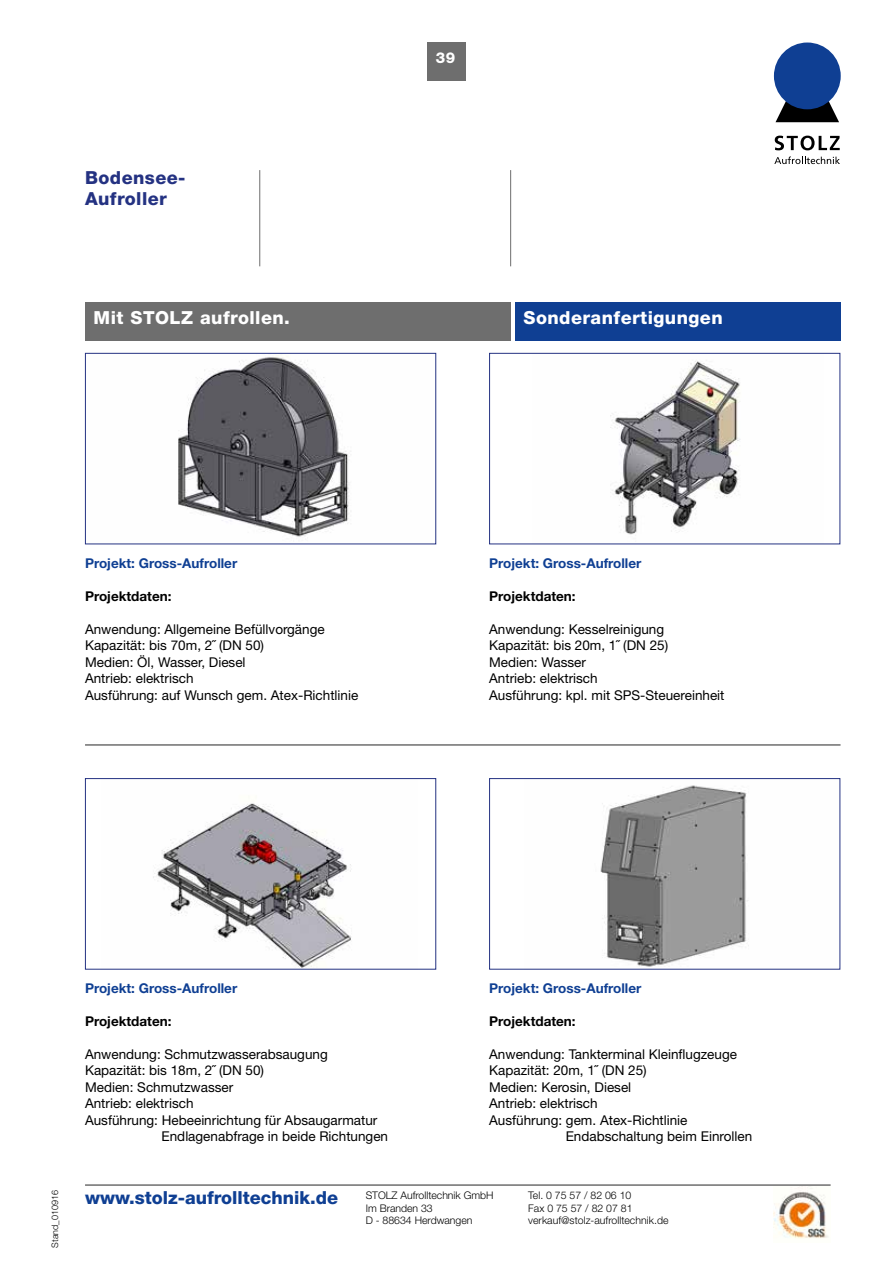
<style>
.page{position:relative;width:893px;height:1263px;background:#fff}
.page>*{position:absolute;margin:0;border:0;box-sizing:border-box;transform-origin:0 0}
.t1{font:800 18px "Helvetica Neue";letter-spacing:.025em;color:#fff}
.t2{font:800 18px "Helvetica Neue";color:#0f3f93}
.t3{font:800 18px/21.6px "Helvetica Neue";letter-spacing:.025em;color:#243282}
.t4{font:800 15px "Helvetica Neue";color:#fff}
.t5{font:13.5px/16.5px "Helvetica Neue";color:#000}
.t6{font:700 13.5px "Helvetica Neue";color:#0f3f93}
.t7{font:700 13.5px "Helvetica Neue";color:#000}
.t8{font:300 10.5px/12.6px "Helvetica Neue";color:#000}
.t9{font:300 9px "Helvetica Neue";color:#000}
</style>
<div class="page">
<svg style="left:775px;top:58px;width:64px;height:64px"></svg>
<div style="left:774px;top:43px;width:67px;height:66px;background:#0f3f93;border-radius:50%"></div>
<svg style="left:775px;top:136px;width:65px;height:14px"></svg>
<svg style="left:774px;top:156px;width:66px;height:8px"></svg>
<hr style="left:85px;top:1184px;width:746px;height:2px;background:#6e6e6e">
<img style="left:774px;top:1186px;width:55px;height:53px">
<hr style="left:259px;top:170px;width:1px;height:96px;background:#6e6e6e">
<hr style="left:510px;top:170px;width:1px;height:96px;background:#6e6e6e">
<div style="left:515px;top:302px;width:325px;height:38px;background:#0f3f93"></div>
<div style="left:85px;top:302px;width:425px;height:38px;background:#6e6e6e"></div>
<hr style="left:85px;top:744px;width:755px;height:2px;background:#6e6e6e">
<div style="left:427px;top:43px;width:39px;height:38px;background:#6e6e6e"></div>
<img style="left:178px;top:357px;width:173px;height:180px">
<div style="left:85px;top:353px;width:351px;height:191px;border:1px solid #243282"></div>
<img style="left:610px;top:361px;width:130px;height:174px">
<div style="left:489px;top:353px;width:351px;height:191px;border:1px solid #243282"></div>
<img style="left:153px;top:803px;width:198px;height:164px">
<div style="left:85px;top:778px;width:351px;height:191px;border:1px solid #243282"></div>
<img style="left:600px;top:785px;width:149px;height:182px">
<div style="left:489px;top:778px;width:351px;height:191px;border:1px solid #243282"></div>
<h1 class="t3" style="left:85px;top:167px;width:102px">Bodensee-<br>Aufroller</h1>
<p class="t4" style="left:436px;top:48px;width:21px">39</p>
<h1 class="t1" style="left:94px;top:307px;width:198px">Mit STOLZ aufrollen.</h1>
<h1 class="t1" style="left:524px;top:307px;width:201px">Sonderanfertigungen</h1>
<p class="t6" style="left:85px;top:554px;width:154px">Projekt: Gross-Aufroller</p>
<p class="t7" style="left:85px;top:587px;width:88px">Projektdaten:</p>
<p class="t5" style="left:85px;top:620px;width:275px">Anwendung: Allgemeine Befüllvorgänge<br>Kapazität: bis 70m, 2˝ (DN 50)<br>Medien: Öl, Wasser, Diesel<br>Antrieb: elektrisch<br>Ausführung: auf Wunsch gem. Atex-Richtlinie</p>
<p class="t6" style="left:489px;top:554px;width:154px">Projekt: Gross-Aufroller</p>
<p class="t7" style="left:489px;top:587px;width:88px">Projektdaten:</p>
<p class="t5" style="left:489px;top:620px;width:237px">Anwendung: Kesselreinigung<br>Kapazität: bis 20m, 1˝ (DN 25)<br>Medien: Wasser<br>Antrieb: elektrisch<br>Ausführung: kpl. mit SPS-Steuereinheit</p>
<p class="t9" style="left:49px;top:1248px;width:59px;rotate:-90deg">Stand_010916</p>
<p class="t6" style="left:85px;top:980px;width:154px">Projekt: Gross-Aufroller</p>
<p class="t7" style="left:85px;top:1013px;width:88px">Projektdaten:</p>
<p class="t5" style="left:85px;top:1045px;width:244px">Anwendung: Schmutzwasserabsaugung</p>
<p class="t5" style="left:85px;top:1062px;width:181px">Kapazität: bis 18m, 2˝ (DN 50)</p>
<p class="t5" style="left:85px;top:1078px;width:150px">Medien: Schmutzwasser</p>
<p class="t5" style="left:85px;top:1095px;width:110px">Antrieb: elektrisch</p>
<p class="t5" style="left:85px;top:1111px;width:294px">Ausführung: Hebeeinrichtung für Absaugarmatur</p>
<p class="t5" style="left:162px;top:1128px;width:228px">Endlagenabfrage in beide Richtungen</p>
<p class="t6" style="left:489px;top:980px;width:154px">Projekt: Gross-Aufroller</p>
<p class="t7" style="left:489px;top:1013px;width:88px">Projektdaten:</p>
<p class="t5" style="left:489px;top:1045px;width:249px">Anwendung: Tankterminal Kleinflugzeuge</p>
<p class="t5" style="left:489px;top:1062px;width:159px">Kapazität: 20m, 1˝ (DN 25)</p>
<p class="t5" style="left:489px;top:1078px;width:144px">Medien: Kerosin, Diesel</p>
<p class="t5" style="left:489px;top:1095px;width:110px">Antrieb: elektrisch</p>
<p class="t5" style="left:489px;top:1111px;width:200px">Ausführung: gem. Atex-Richtlinie</p>
<p class="t5" style="left:566px;top:1128px;width:188px">Endabschaltung beim Einrollen</p>
<h1 class="t2" style="left:85px;top:1187px;width:255px">www.stolz-aufrolltechnik.de</h1>
<p class="t8" style="left:366px;top:1189px;width:129px">STOLZ Aufrolltechnik GmbH<br>Im Branden 33<br>D - 88634 Herdwangen</p>
<p class="t8" style="left:528px;top:1189px;width:142px">Tel. 0 75 57 / 82 06 10<br>Fax 0 75 57 / 82 07 81 verkauf@stolz-aufrolltechnik.de</p>
</div>
